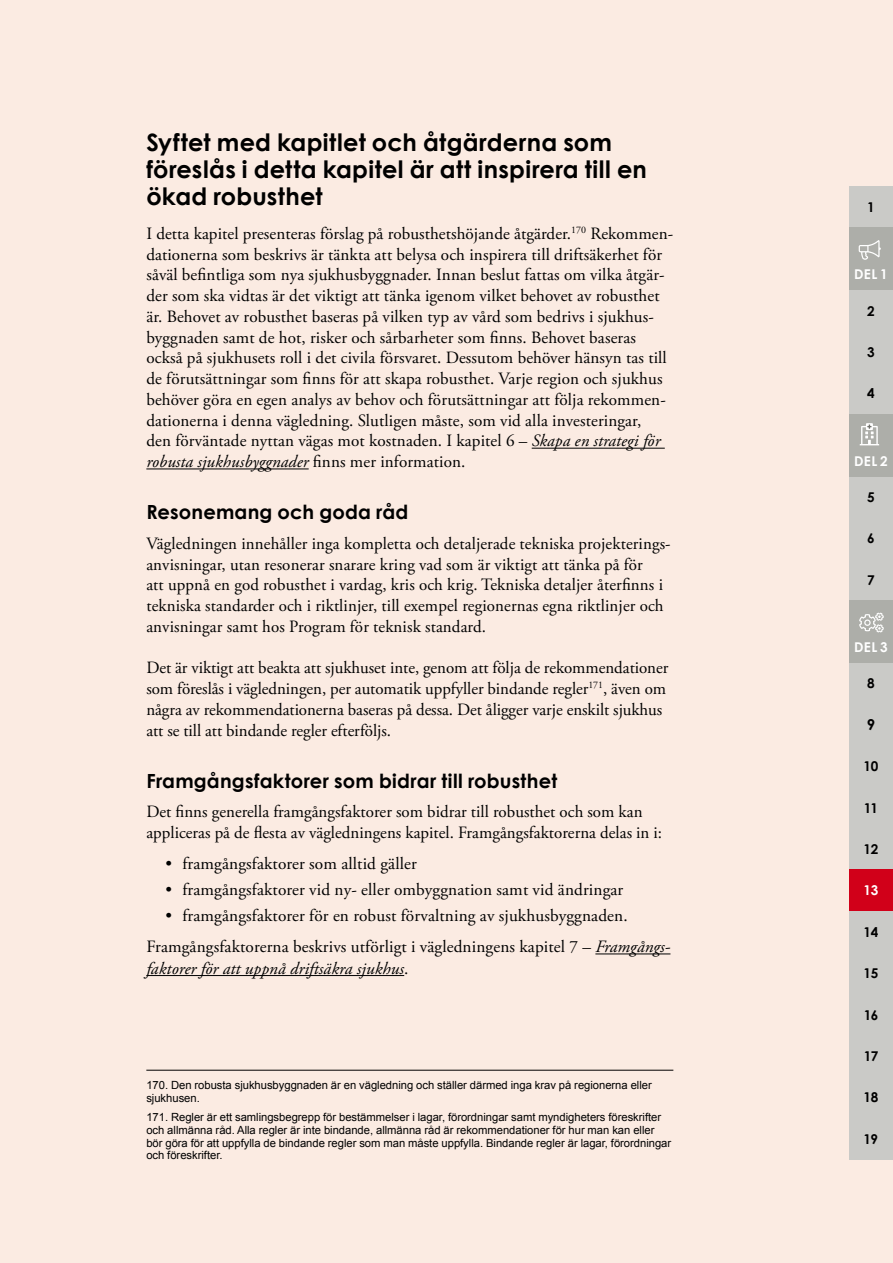
<style>
.page{position:relative;width:893px;height:1263px;background:#fbebe2}
.page>*{position:absolute;margin:0;border:0;box-sizing:border-box;transform-origin:0 0}
.Styckeformat_1{font:700 24px/27px "Century Gothic";letter-spacing:.01em;color:#000}
.Underrubrik_H3{font:700 19.5px "Century Gothic";letter-spacing:.01em;color:#000}
.Brödtext_P{font:17.25px/20.7px "Adobe Garamond Pro";letter-spacing:.005em;color:#000}
.t1{font:700 15px "Century Gothic";color:#000}
.t2{font:700 13.5px "Century Gothic";letter-spacing:-.03em;color:#000}
.t3{font:700 13.5px "Century Gothic";letter-spacing:.025em;color:#fff}
.Fotnot{font:11.25px/12.8px "Arial";letter-spacing:-.005em;color:#000}
.s1{font-style:italic}
</style>
<div class="page">
<hr style="left:532px;top:448px;width:133px;height:1px;background:#000">
<hr style="left:146px;top:468px;width:163px;height:1px;background:#000">
<hr style="left:595px;top:953px;width:75px;height:1px;background:#000">
<hr style="left:146px;top:975px;width:258px;height:1px;background:#000">
<hr style="left:146px;top:1070px;width:527px;height:1px;background:#000">
<div style="left:849px;top:1118px;width:44px;height:41px;background:#cacac7"></div>
<div style="left:849px;top:994px;width:44px;height:41px;background:#cacac7"></div>
<div style="left:849px;top:1035px;width:44px;height:41px;background:#cacac7"></div>
<div style="left:849px;top:952px;width:44px;height:42px;background:#cacac7"></div>
<div style="left:849px;top:911px;width:44px;height:41px;background:#cacac7"></div>
<div style="left:849px;top:828px;width:44px;height:42px;background:#cacac7"></div>
<div style="left:849px;top:787px;width:44px;height:41px;background:#cacac7"></div>
<div style="left:849px;top:745px;width:44px;height:42px;background:#cacac7"></div>
<div style="left:849px;top:704px;width:44px;height:41px;background:#cacac7"></div>
<div style="left:849px;top:663px;width:44px;height:41px;background:#cacac7"></div>
<div style="left:849px;top:559px;width:44px;height:41px;background:#cacac7"></div>
<div style="left:849px;top:518px;width:44px;height:41px;background:#cacac7"></div>
<div style="left:849px;top:600px;width:44px;height:63px;background:#adaea9"></div>
<div style="left:849px;top:476px;width:44px;height:42px;background:#cacac7"></div>
<div style="left:849px;top:373px;width:44px;height:41px;background:#cacac7"></div>
<div style="left:849px;top:331px;width:44px;height:42px;background:#cacac7"></div>
<div style="left:849px;top:414px;width:44px;height:62px;background:#adaea9"></div>
<div style="left:849px;top:290px;width:44px;height:41px;background:#cacac7"></div>
<div style="left:849px;top:1077px;width:44px;height:41px;background:#cacac7"></div>
<div style="left:849px;top:186px;width:44px;height:42px;background:#cacac7"></div>
<div style="left:849px;top:228px;width:44px;height:62px;background:#adaea9"></div>
<svg style="left:859px;top:613px;width:25px;height:19px"></svg>
<svg style="left:860px;top:423px;width:19px;height:22px"></svg>
<svg style="left:859px;top:240px;width:22px;height:20px"></svg>
<div style="left:849px;top:869px;width:44px;height:42px;background:#d10019"></div>
<h2 class="Styckeformat_1" style="left:146px;top:128px;width:502px">Syftet med kapitlet och åtgärderna som föreslås i detta kapitel är att inspirera till en ökad robusthet</h2>
<p class="Brödtext_P" style="left:146px;top:224px;width:528px">I detta kapitel presenteras förslag på robusthetshöjande åtgärder.<sup>170</sup> Rekommen&shy;dationerna som beskrivs är tänkta att belysa och inspirera till driftsäkerhet för såväl befintliga som nya sjukhusbyggnader. Innan beslut fattas om vilka åtgär&shy;der som ska vidtas är det viktigt att tänka igenom vilket behovet av robusthet är. Behovet av robusthet baseras på vilken typ av vård som bedrivs i sjukhus&shy;byggnaden samt de hot, risker och sårbarheter som finns. Behovet baseras också på sjukhusets roll i det civila försvaret. Dessutom behöver hänsyn tas till de förutsättningar som finns för att skapa robusthet. Varje region och sjukhus behöver göra en egen analys av behov och förutsättningar att följa rekommen&shy;dationerna i denna vägledning. Slutligen måste, som vid alla investeringar,<br>den förväntade nyttan vägas mot kostnaden. I kapitel 6 – <span class="s1">Skapa en strategi för robusta sjukhusbyggnader</span> finns mer information.</p>
<h3 class="Underrubrik_H3" style="left:146px;top:498px;width:263px">Resonemang och goda råd</h3>
<p class="Brödtext_P" style="left:146px;top:533px;width:526px">Vägledningen innehåller inga kompletta och detaljerade tekniska projekterings&shy;anvisningar, utan resonerar snarare kring vad som är viktigt att tänka på för<br>att uppnå en god robusthet i vardag, kris och krig. Tekniska detaljer återfinns i tekniska standarder och i riktlinjer, till exempel regionernas egna riktlinjer och anvisningar samt hos Program för teknisk standard.</p>
<p class="Brödtext_P" style="left:146px;top:658px;width:523px">Det är viktigt att beakta att sjukhuset inte, genom att följa de rekommendationer som föreslås i vägledningen, per automatik uppfyller bindande regler<sup>171</sup>, även om några av rekommendationerna baseras på dessa. Det åligger varje enskilt sjukhus att se till att bindande regler efterföljs.</p>
<h3 class="Underrubrik_H3" style="left:146px;top:766px;width:412px">Framgångsfaktorer som bidrar till robusthet</h3>
<p class="Brödtext_P" style="left:146px;top:802px;width:517px">Det finns generella framgångsfaktorer som bidrar till robusthet och som kan appliceras på de flesta av vägledningens kapitel. Framgångsfaktorerna delas in i:</p>
<p class="Brödtext_P" style="left:165px;top:854px;width:253px">• framgångsfaktorer som alltid gäller</p>
<p class="Brödtext_P" style="left:165px;top:880px;width:459px">• framgångsfaktorer vid ny- eller ombyggnation samt vid ändringar</p>
<p class="Brödtext_P" style="left:165px;top:906px;width:464px">• framgångsfaktorer för en robust förvaltning av sjukhusbyggnaden.</p>
<p class="Brödtext_P" style="left:146px;top:936px;width:526px;line-height:21.6px">Framgångsfaktorerna beskrivs utförligt i vägledningens kapitel 7 – <span class="s1">Framgångs&shy;faktorer för att uppnå driftsäkra sjukhus</span>.</p>
<p class="Fotnot" style="left:146px;top:1079px;width:507px">170. Den robusta sjukhusbyggnaden är en vägledning och ställer därmed inga krav på regionerna eller sjukhusen.</p>
<p class="Fotnot" style="left:146px;top:1111px;width:526px">171. Regler är ett samlingsbegrepp för bestämmelser i lagar, förordningar samt myndigheters föreskrifter och allmänna råd. Alla regler är inte bindande, allmänna råd är rekommendationer för hur man kan eller bör göra för att uppfylla de bindande regler som man måste uppfylla. Bindande regler är lagar, förordningar och föreskrifter.</p>
<p class="t2" style="left:867px;top:197px;width:9px">1</p>
<p class="t3" style="left:854px;top:264px;width:35px">DEL 1</p>
<p class="t2" style="left:867px;top:301px;width:9px">2</p>
<p class="t2" style="left:867px;top:342px;width:9px">3</p>
<p class="t2" style="left:867px;top:383px;width:9px">4</p>
<p class="t3" style="left:854px;top:450px;width:35px">DEL 2</p>
<p class="t2" style="left:867px;top:487px;width:9px">5</p>
<p class="t2" style="left:867px;top:528px;width:9px">6</p>
<p class="t2" style="left:867px;top:570px;width:9px">7</p>
<p class="t3" style="left:854px;top:637px;width:35px">DEL 3</p>
<p class="t2" style="left:867px;top:673px;width:9px">8</p>
<p class="t1" style="left:867px;top:713px;width:10px">9</p>
<p class="t2" style="left:863px;top:756px;width:17px">10</p>
<p class="t2" style="left:864px;top:797px;width:16px">11</p>
<p class="t2" style="left:864px;top:839px;width:16px">12</p>
<p class="t3" style="left:864px;top:880px;width:16px">13</p>
<p class="t2" style="left:864px;top:922px;width:16px">14</p>
<p class="t2" style="left:864px;top:963px;width:16px">15</p>
<p class="t2" style="left:864px;top:1004px;width:16px">16</p>
<p class="t2" style="left:864px;top:1046px;width:16px">17</p>
<p class="t2" style="left:863px;top:1087px;width:16px">18</p>
<p class="t2" style="left:864px;top:1129px;width:16px">19</p>
</div>
